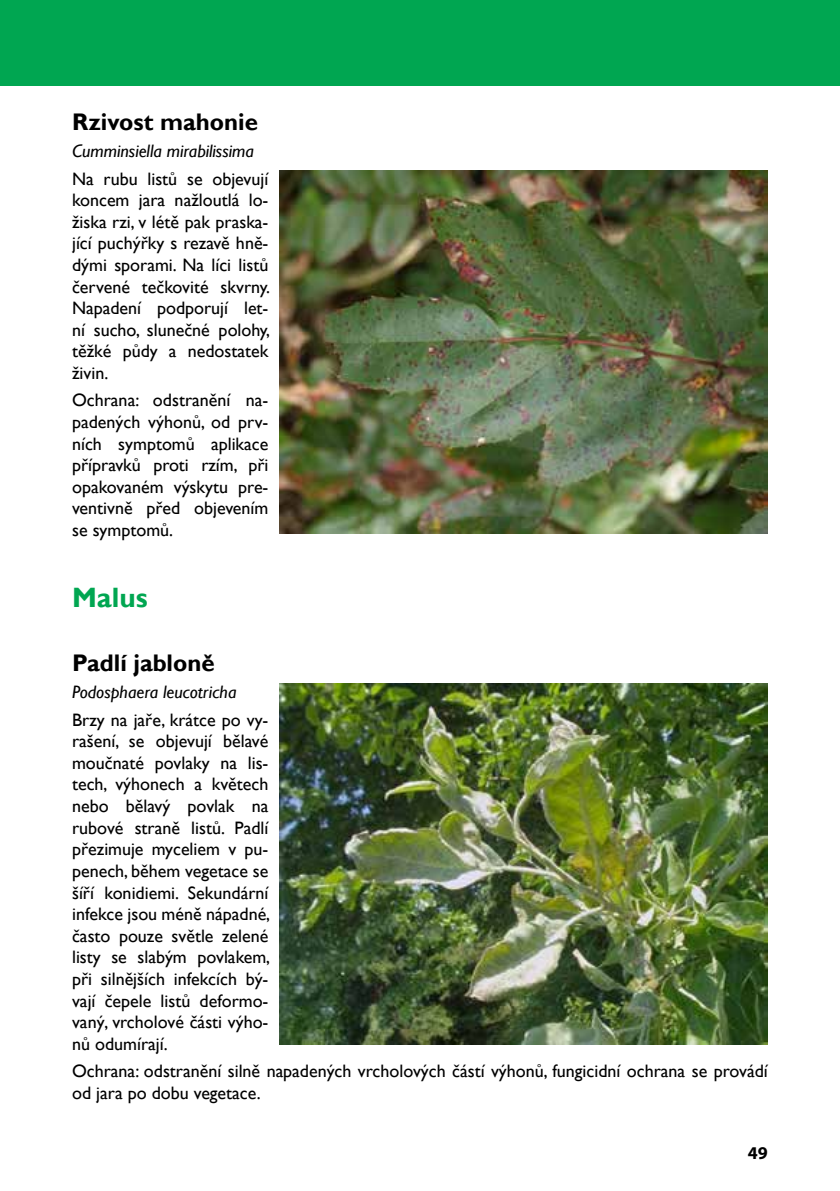
<style>
.page{position:relative;width:840px;height:1191px;background:#fff}
.page>*{position:absolute;margin:0;border:0;box-sizing:border-box;transform-origin:0 0}
.t1{font:700 28px "Gill Sans";color:#00a651}
.t2{font:700 24px "Gill Sans";color:#000}
.t3{font:18px/21.6px "Gill Sans";color:#000;text-align:justify}
.t4{font:italic 18px "Gill Sans";color:#000}
.t5{font:700 18px "Myriad Pro";color:#000}
</style>
<div class="page">
<div style="left:0;top:0;width:839px;height:85px;background:#00a651"></div>
<img style="left:279px;top:170px;width:488px;height:363px">
<img style="left:279px;top:683px;width:488px;height:361px">
<h2 class="t2" style="left:72px;top:107px;width:187px">Rzivost mahonie</h2>
<p class="t4" style="left:72px;top:141px;width:183px">Cumminsiella mirabilissima</p>
<p class="t3" style="left:72px;top:168px;width:199px">Na rubu listů se objevují koncem jara nažloutlá lo&shy;žiska rzi, v létě pak praska&shy;jící puchýřky s rezavě hně&shy;dými sporami. Na líci listů červené tečkovité skvrny.<br>Napadení podporují let&shy;ní sucho, slunečné polohy, těžké půdy a nedostatek živin.</p>
<p class="t3" style="left:72px;top:390px;width:198px">Ochrana: odstranění na&shy;padených výhonů, od prv&shy;ních symptomů aplikace přípravků proti rzím, při opakovaném výskytu pre&shy;ventivně před objevením se symptomů.</p>
<h1 class="t1" style="left:72px;top:580px;width:77px">Malus</h1>
<h2 class="t2" style="left:72px;top:648px;width:144px">Padlí jabloně</h2>
<p class="t4" style="left:72px;top:682px;width:166px">Podosphaera leucotricha</p>
<p class="t3" style="left:72px;top:709px;width:199px">Brzy na jaře, krátce po vy&shy;rašení, se objevují bělavé moučnaté povlaky na lis&shy;tech, výhonech a květech nebo bělavý povlak na rubové straně listů. Padlí přezimuje myceliem v pu&shy;penech, během vegetace se šíří konidiemi. Sekundární infekce jsou méně nápadné, často pouze světle zelené listy se slabým povlakem, při silnějších infekcích bý&shy;vají čepele listů deformo&shy;vaný, vrcholové části výho&shy;nů odumírají.</p>
<p class="t3" style="left:72px;top:1060px;width:697px">Ochrana: odstranění silně napadených vrcholových částí výhonů, fungicidní ochrana se provádí od jara po dobu vegetace.</p>
<p class="t5" style="left:747px;top:1141px;width:21px">49</p>
</div>
